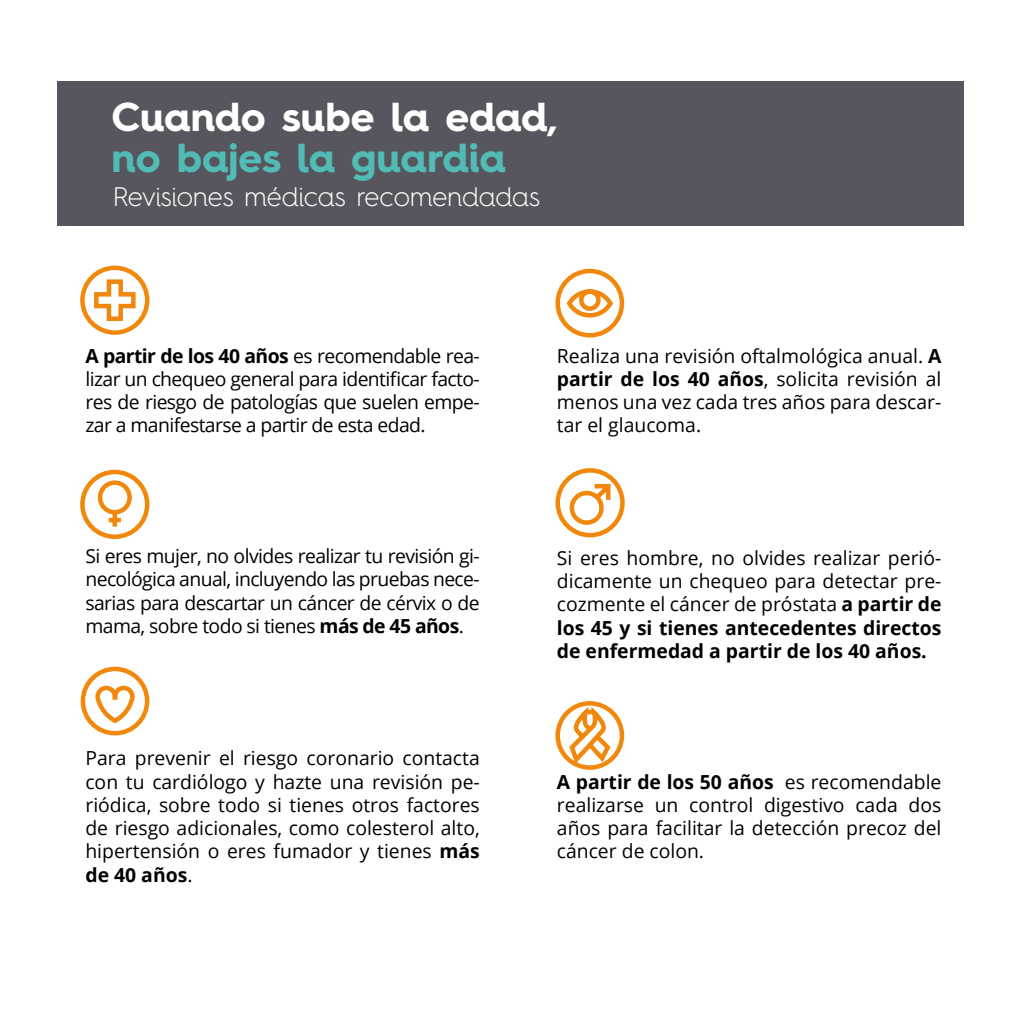
<style>
.page{position:relative;width:1021px;height:1021px;background:#fff}
.page>*{position:absolute;margin:0;border:0;box-sizing:border-box;transform-origin:0 0}
.t1{font:700 40.5px "Hurme Geometric Sans 4";letter-spacing:-.005em;color:#fff}
.t2{font:700 40.5px "Hurme Geometric Sans 4";letter-spacing:-.005em;color:#52bbb5}
.t3{font:300 27px "Hurme Geometric Sans 4";letter-spacing:-.005em;color:#fff}
.t4{font:19.35px/23.2px "Open Sans";color:#000;text-align:justify}
.s1{font-weight:700}
</style>
<div class="page">
<svg style="left:80px;top:265px;width:70px;height:70px"></svg>
<svg style="left:80px;top:469px;width:70px;height:70px"></svg>
<svg style="left:555px;top:468px;width:70px;height:70px"></svg>
<svg style="left:555px;top:268px;width:70px;height:70px"></svg>
<svg style="left:80px;top:666px;width:70px;height:70px"></svg>
<svg style="left:555px;top:701px;width:70px;height:69px"></svg>
<div style="left:57px;top:81px;width:906px;height:144px;background:#57565e"></div>
<p class="t1" style="left:112px;top:89px;width:448px">Cuando sube la edad,</p>
<p class="t2" style="left:112px;top:129px;width:396px">no bajes la guardia</p>
<p class="t3" style="left:113px;top:178px;width:428px">Revisiones médicas recomendadas</p>
<p class="t4" style="left:85px;top:343px;width:396px"><span class="s1">A partir de los 40 años</span> es recomendable rea&shy;lizar un chequeo general para identificar facto&shy;res de riesgo de patologías que suelen empe&shy;zar a manifestarse a partir de esta edad.</p>
<p class="t4" style="left:85px;top:544px;width:396px">Si eres mujer, no olvides realizar tu revisión gi&shy;necológica anual, incluyendo las pruebas nece&shy;sarias para descartar un cáncer de cérvix o de mama, sobre todo si tienes <span class="s1">más de 45 años</span>.</p>
<p class="t4" style="left:85px;top:746px;width:396px">Para prevenir el riesgo coronario contacta con tu cardiólogo y hazte una revisión pe&shy;riódica, sobre todo si tienes otros factores de riesgo adicionales, como colesterol alto, hipertensión o eres fumador y tienes <span class="s1">más de 40 años</span>.</p>
<p class="t4" style="left:557px;top:343px;width:386px">Realiza una revisión oftalmológica anual. <span class="s1">A partir de los 40 años</span>, solicita revisión al menos una vez cada tres años para descar&shy;tar el glaucoma.</p>
<p class="t4" style="left:557px;top:545px;width:386px">Si eres hombre, no olvides realizar perió&shy;dicamente un chequeo para detectar pre&shy;cozmente el cáncer de próstata <span class="s1">a partir de los 45 y si tienes antecedentes directos de enfermedad a partir de los 40 años.</span></p>
<p class="t4" style="left:557px;top:769px;width:386px"><span class="s1">A partir de los 50 años</span> es recomendable realizarse un control digestivo cada dos años para facilitar la detección precoz del cáncer de colon.</p>
</div>
